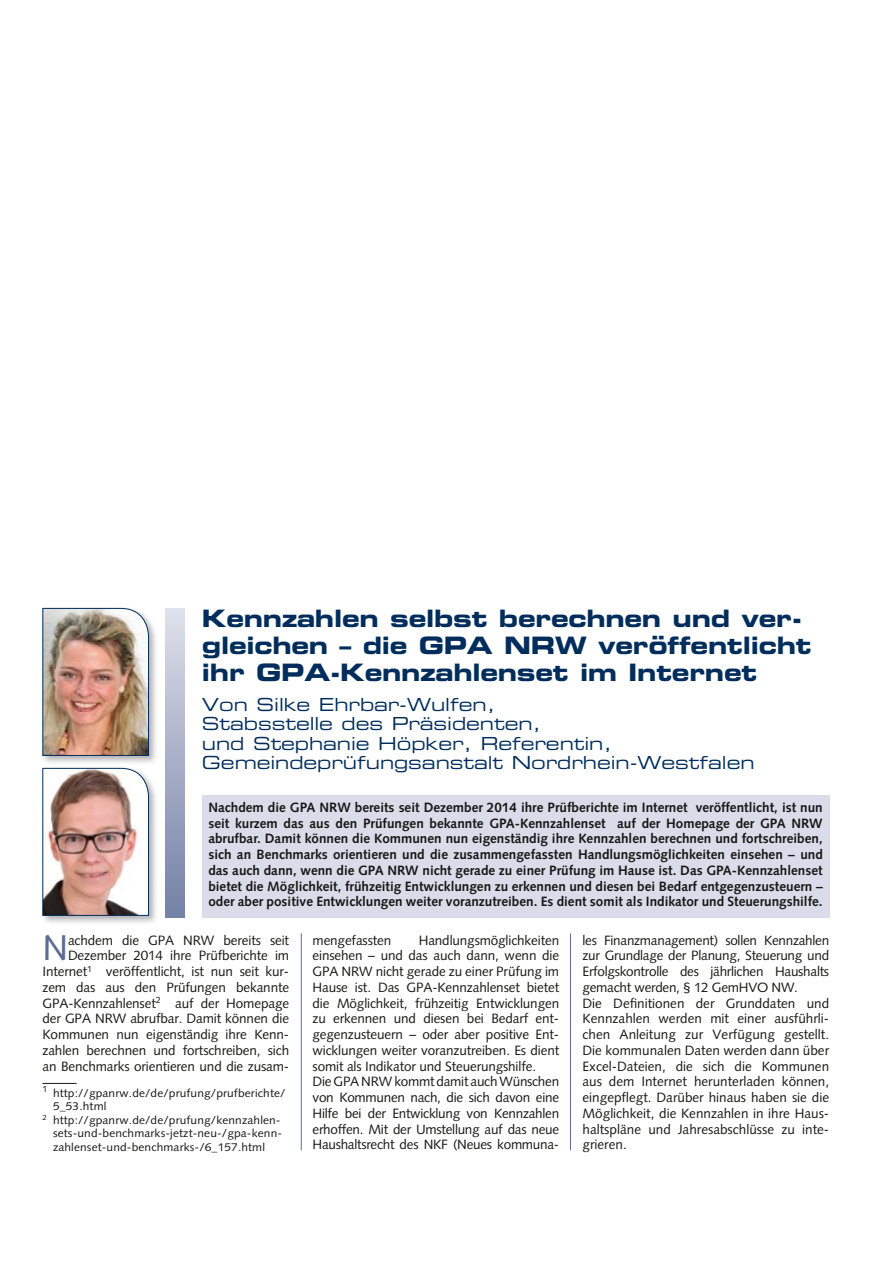
<style>
.page{position:relative;width:893px;height:1263px;background:#fff}
.page>*{position:absolute;margin:0;border:0;box-sizing:border-box;transform-origin:0 0}
.Fließtext{font:35.85px "Syntax";color:#5b6d95}
.Headline{font:24px/27px "Eurostile Bold Extended Two";letter-spacing:-.01em;color:#002d5c}
.Subheadline{font:18px/19.5px "Eurostile Extended Two";letter-spacing:-.005em;color:#002d5c}
.Fließtext-2{font:13.5px/15.8px "Syntax";letter-spacing:-.01em;color:#181716;text-align:justify}
.t1{font:700 13.5px/15.8px "Syntax";color:#181716;text-align:justify}
.Fußnote_mit_Linie_7{font:11.25px/13.5px "Syntax";letter-spacing:.01em;color:#181716;scale:1.06 1}
</style>
<div class="page">
<hr style="left:570px;top:933px;width:1px;height:217px;background:#5b6d95">
<hr style="left:301px;top:933px;width:1px;height:217px;background:#5b6d95">
<div style="left:166px;top:608px;width:19px;height:309px;background:linear-gradient(to bottom,#dedfeb,#7380a5)"></div>
<svg style="left:42px;top:767px;width:114px;height:156px"></svg>
<img style="left:42px;top:768px;width:107px;height:148px">
<svg style="left:42px;top:607px;width:114px;height:156px"></svg>
<img style="left:42px;top:608px;width:107px;height:148px">
<div style="left:202px;top:795px;width:627px;height:122px;background:#dadde9"></div>
<hr style="left:43px;top:1083px;width:34px;height:1px;background:#181716">
<p class="Headline" style="left:202px;top:604px;width:611px">Kennzahlen selbst berechnen und ver&shy;gleichen – die GPA NRW veröffentlicht ihr GPA-Kennzahlenset im Internet</p>
<p class="Subheadline" style="left:202px;top:694px;width:554px">Von Silke Ehrbar-Wulfen,<br>Stabsstelle des Präsidenten,<br>und Stephanie Höpker, Referentin, Gemeindeprüfungsanstalt Nordrhein-Westfalen</p>
<p class="t1" style="left:208px;top:799px;width:616px">Nachdem die GPA NRW bereits seit Dezember 2014 ihre Prüfberichte im Internet veröffentlicht, ist nun seit kurzem das aus den Prüfungen bekannte GPA-Kennzahlenset auf der Homepage der GPA NRW abrufbar. Damit können die Kommunen nun eigenständig ihre Kennzahlen berechnen und fortschreiben, sich an Benchmarks orientieren und die zusammengefassten Handlungsmöglichkeiten einsehen – und das auch dann, wenn die GPA NRW nicht gerade zu einer Prüfung im Hause ist. Das GPA-Kennzahlenset bietet die Möglichkeit, frühzeitig Entwicklungen zu erkennen und diesen bei Bedarf entgegenzusteuern – oder aber positive Entwicklungen weiter voranzutreiben. Es dient somit als Indikator und Steuerungshilfe.</p>
<p class="Fließtext-2" style="left:43px;top:932px;width:248px;text-align:right">achdem die GPA NRW bereits seit Dezember 2014 ihre Prüfberichte im Internet<sup>1</sup> veröffentlicht, ist nun seit kur&shy;zem das aus den Prüfungen bekannte GPA-Kennzahlenset<sup>2</sup> auf der Homepage der GPA NRW abrufbar. Damit können die Kommunen nun eigenständig ihre Kenn&shy;zahlen berechnen und fortschreiben, sich an Benchmarks orientieren und die zusam-</p>
<p class="Fließtext-2" style="left:313px;top:932px;width:80px">mengefassten</p>
<p class="Fließtext-2" style="left:313px;top:932px;width:248px;text-indent:106px">Handlungsmöglichkeiten einsehen – und das auch dann, wenn die GPA NRW nicht gerade zu einer Prüfung im Hause ist. Das GPA-Kennzahlenset bietet die Möglichkeit, frühzeitig Entwicklungen zu erkennen und diesen bei Bedarf ent&shy;gegenzusteuern – oder aber positive Ent&shy;wicklungen weiter voranzutreiben. Es dient somit als Indikator und Steuerungshilfe.</p>
<p class="Fließtext-2" style="left:313px;top:1074px;width:248px">Die GPA NRW kommt damit auch Wünschen von Kommunen nach, die sich davon eine Hilfe bei der Entwicklung von Kennzahlen erhoffen. Mit der Umstellung auf das neue Haushaltsrecht des NKF (Neues kommuna-</p>
<p class="Fließtext" style="left:43px;top:927px;width:27px">N</p>
<p class="Fußnote_mit_Linie_7" style="left:53px;top:1086px;width:221px;text-indent:-10px"><sup>1</sup> http://gpanrw.de/de/prufung/prufberichte/<br>5_53.html</p>
<p class="Fußnote_mit_Linie_7" style="left:53px;top:1113px;width:218px;text-indent:-10px"><sup>2</sup> http://gpanrw.de/de/prufung/kennzahlen&shy;sets-und-benchmarks-jetzt-neu-/gpa-kenn&shy;zahlenset-und-benchmarks-/6_157.html</p>
<p class="Fließtext-2" style="left:583px;top:932px;width:248px">les Finanzmanagement) sollen Kennzahlen zur Grundlage der Planung, Steuerung und Erfolgskontrolle des jährlichen Haushalts gemacht werden, § 12 GemHVO NW.</p>
<p class="Fließtext-2" style="left:583px;top:995px;width:248px">Die Definitionen der Grunddaten und Kennzahlen werden mit einer ausführli&shy;chen Anleitung zur Verfügung gestellt.<br>Die kommunalen Daten werden dann über Excel-Dateien, die sich die Kommunen aus dem Internet herunterladen können, eingepflegt. Darüber hinaus haben sie die Möglichkeit, die Kennzahlen in ihre Haus&shy;haltspläne und Jahresabschlüsse zu inte&shy;grieren.</p>
</div>
